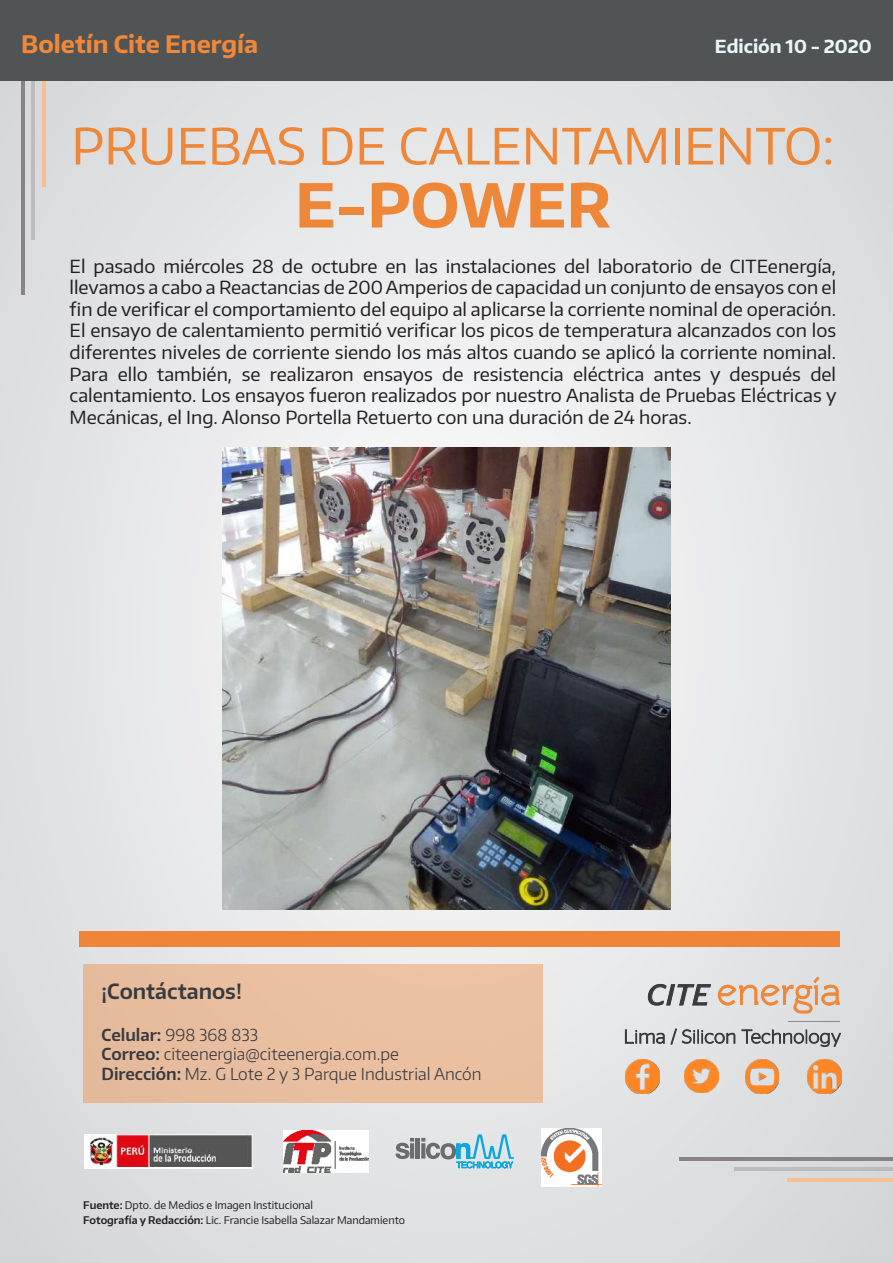
<style>
.page{position:relative;width:893px;height:1263px;background:#e3e4e6}
.page>*{position:absolute;margin:0;border:0;box-sizing:border-box;transform-origin:0 0}
.t1{font:700 60px "Encode Sans";color:#ef8739}
.t2{font:49.5px "Encode Sans";color:#ef8739}
.t3{font:700 24px "Encode Sans";color:#f18739}
.t4{font:600 21px "Encode Sans";color:#393a3e}
.t5{font:18px/21.6px "Encode Sans";color:#231f20;text-align:justify}
.t6{font:700 18px "Encode Sans";color:#e8f6f9}
.t7{font:300 16.5px/19.8px "Encode Sans";color:#393a3e}
.t8{font:10.5px/14.4px "Encode Sans";color:#231f20}
.s1{font-weight:600}
</style>
<div class="page">
<hr style="left:21px;top:81px;width:4px;height:213px;background:#878387">
<hr style="left:32px;top:81px;width:3px;height:159px;background:#bcbcbd">
<hr style="left:42px;top:81px;width:3px;height:106px;background:#f8c091">
<div style="left:0;top:0;width:893px;height:81px;background:#515455"></div>
<hr style="left:679px;top:1157px;width:214px;height:3px;background:#878387">
<hr style="left:734px;top:1167px;width:159px;height:4px;background:#bcbcbd">
<hr style="left:787px;top:1178px;width:106px;height:3px;background:#f8c091">
<div style="left:79px;top:931px;width:761px;height:15px;background:#ee8538"></div>
<div style="left:83px;top:964px;width:460px;height:138px;background:#e9bfa0"></div>
<img style="left:745px;top:1059px;width:34px;height:34px">
<img style="left:685px;top:1059px;width:33px;height:34px">
<img style="left:625px;top:1059px;width:34px;height:34px">
<img style="left:807px;top:1059px;width:34px;height:34px">
<svg style="left:625px;top:1029px;width:40px;height:15px"></svg>
<svg style="left:671px;top:1029px;width:64px;height:15px"></svg>
<svg style="left:741px;top:1029px;width:100px;height:18px"></svg>
<svg style="left:718px;top:976px;width:122px;height:37px"></svg>
<svg style="left:648px;top:984px;width:63px;height:21px"></svg>
<hr style="left:788px;top:1021px;width:51px;height:1px;background:#878b8f">
<img style="left:85px;top:1134px;width:168px;height:34px">
<img style="left:283px;top:1130px;width:85px;height:42px">
<svg style="left:395px;top:1138px;width:19px;height:21px"></svg>
<hr style="left:410px;top:1143px;width:4px;height:15px;background:#696d6e">
<hr style="left:416px;top:1138px;width:4px;height:20px;background:#696d6e">
<svg style="left:421px;top:1134px;width:93px;height:34px"></svg>
<img style="left:542px;top:1129px;width:60px;height:58px">
<img style="left:222px;top:448px;width:449px;height:462px">
<h3 class="t3" style="left:21px;top:29px;width:238px">Boletín Cite Energía</h3>
<p class="t6" style="left:715px;top:35px;width:158px">Edición 10 - 2020</p>
<h2 class="t2" style="left:71px;top:114px;width:765px">PRUEBAS DE CALENTAMIENTO:</h2>
<h1 class="t1" style="left:295px;top:166px;width:317px">E-POWER</h1>
<p class="t5" style="left:70px;top:255px;width:768px">El pasado miércoles 28 de octubre en las instalaciones del laboratorio de CITEenergía, llevamos a cabo a Reactancias de 200 Amperios de capacidad un conjunto de ensayos con el fin de verificar el comportamiento del equipo al aplicarse la corriente nominal de operación.<br>El ensayo de calentamiento permitió verificar los picos de temperatura alcanzados con los diferentes niveles de corriente siendo los más altos cuando se aplicó la corriente nominal.<br>Para ello también, se realizaron ensayos de resistencia eléctrica antes y después del calentamiento. Los ensayos fueron realizados por nuestro Analista de Pruebas Eléctricas y Mecánicas, el Ing. Alonso Portella Retuerto con una duración de 24 horas.</p>
<p class="t4" style="left:102px;top:977px;width:142px">¡Contáctanos!</p>
<p class="t7" style="left:102px;top:1024px;width:381px"><span class="s1">Celular:</span> 998 368 833<br><span class="s1">Correo:</span> citeenergia@citeenergia.com.pe<br><span class="s1">Dirección:</span> Mz. G Lote 2 y 3 Parque Industrial Ancón</p>
<p class="t8" style="left:83px;top:1198px;width:323px"><span class="s1">Fuente:</span> Dpto. de Medios e Imagen Institucional<br><span class="s1">Fotografía y Redacción:</span> Lic. Francie Isabella Salazar Mandamiento</p>
</div>
